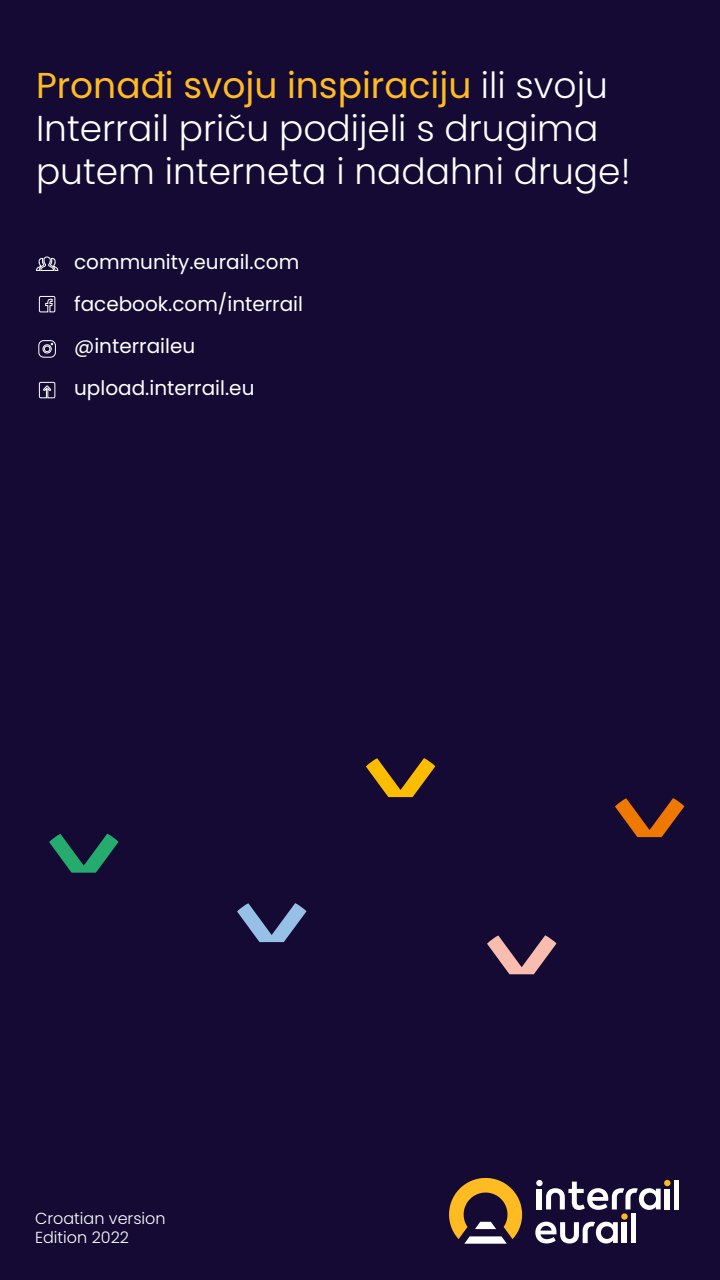
<style>
.page{position:relative;width:720px;height:1280px;background:#140a33}
.page>*{position:absolute;margin:0;border:0;box-sizing:border-box;transform-origin:0 0}
.t1{font:300 36px/43.2px "Poppins";color:#fff}
.t2{font:20px/42px "Poppins";color:#fff}
.t3{font:300 16px/19.2px "Poppins";color:#fff}
.s1{font-weight:400;color:#febc22}
</style>
<div class="page">
<svg style="left:449px;top:1178px;width:73px;height:66px"></svg>
<div style="left:674px;top:1180px;width:5px;height:29px;background:#fff"></div>
<div style="left:537px;top:1189px;width:5px;height:20px;background:#fff"></div>
<div style="left:536px;top:1180px;width:7px;height:6px;background:#fff;border-radius:50%"></div>
<svg style="left:546px;top:1180px;width:124px;height:30px"></svg>
<svg style="left:535px;top:1222px;width:83px;height:22px"></svg>
<div style="left:622px;top:1222px;width:5px;height:21px;background:#fff"></div>
<div style="left:631px;top:1214px;width:5px;height:29px;background:#fff"></div>
<svg style="left:621px;top:1213px;width:7px;height:7px"></svg>
<svg style="left:237px;top:903px;width:70px;height:39px"></svg>
<svg style="left:487px;top:935px;width:69px;height:39px"></svg>
<svg style="left:615px;top:798px;width:69px;height:39px"></svg>
<svg style="left:49px;top:834px;width:70px;height:39px"></svg>
<svg style="left:366px;top:758px;width:69px;height:39px"></svg>
<svg style="left:38px;top:295px;width:18px;height:18px"></svg>
<svg style="left:38px;top:340px;width:18px;height:18px"></svg>
<svg style="left:38px;top:381px;width:18px;height:18px"></svg>
<svg style="left:36px;top:256px;width:23px;height:15px"></svg>
<p class="t1" style="left:36px;top:64px;width:596px"><span class="s1">Pronađi svoju inspiraciju</span> ili svoju<br>Interrail priču podijeli s drugima putem interneta i nadahni druge!</p>
<p class="t2" style="left:74px;top:242px;width:230px">community.eurail.com facebook.com/interrail @interraileu upload.interrail.eu</p>
<p class="t3" style="left:35px;top:1209px;width:132px">Croatian version<br>Edition 2022</p>
</div>
